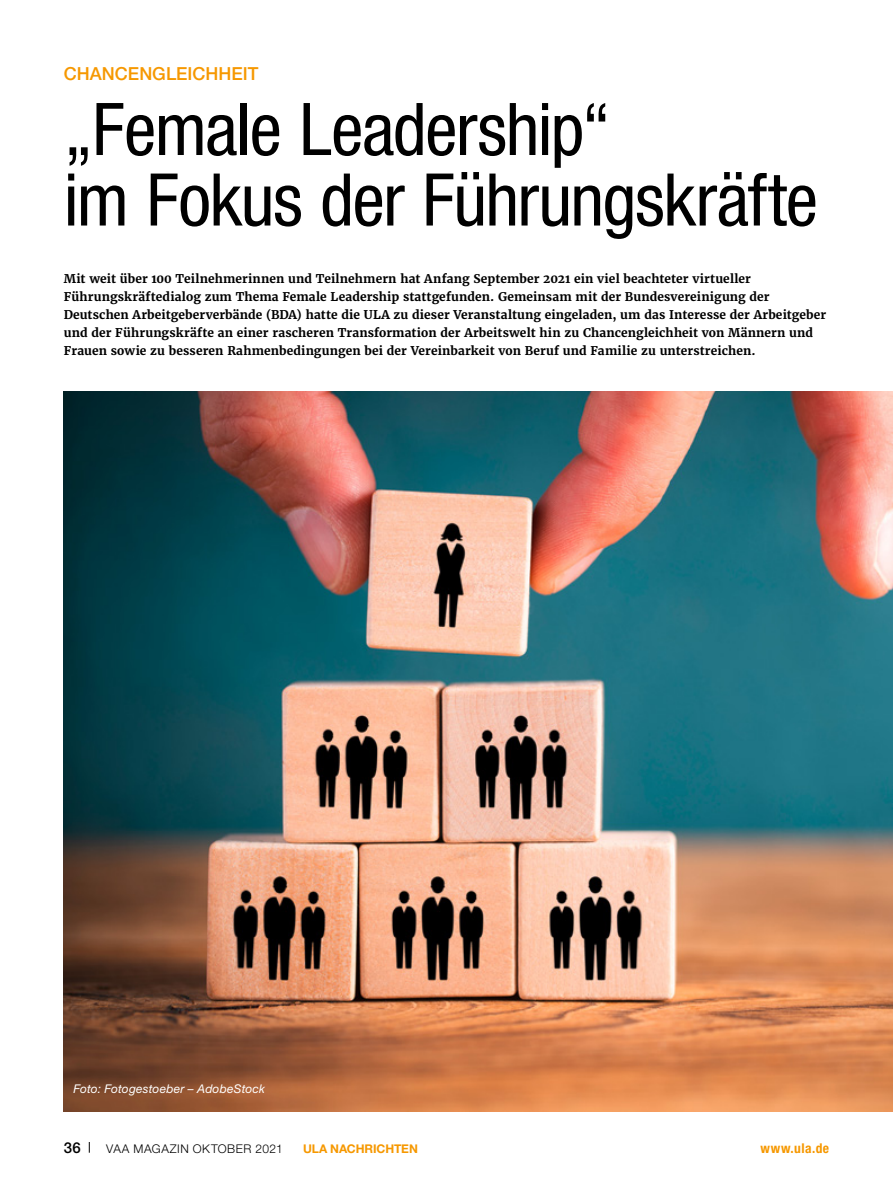
<style>
.page{position:relative;width:893px;height:1191px;background:#fff}
.page>*{position:absolute;margin:0;border:0;box-sizing:border-box;transform-origin:0 0}
.t1{font:condensed 72.75px/70.5px "Helvetica Neue LT Std";letter-spacing:-.015em;color:#000}
.t2{font:500 18px "Helvetica Neue LT Std";color:#f69800}
.t3{font:500 15px "Helvetica Neue LT Std";color:#000}
.t4{font:700 condensed 13.5px "Helvetica Neue LT Std";letter-spacing:.035em;color:#f69800}
.t5{font:700 12px/18px "Merriweather";letter-spacing:.01em;color:#000}
.t6{font:italic 12px "Helvetica Neue LT Std";letter-spacing:.015em;color:#fff}
.t7{font:300 12px "Helvetica Neue LT Std";letter-spacing:.04em;color:#000}
.t8{font:700 12px "Helvetica Neue LT Std";letter-spacing:-.005em;color:#f69800}
</style>
<div class="page">
<img style="left:64px;top:391px;width:829px;height:720px">
<h2 class="t2" style="left:64px;top:63px;width:196px">CHANCENGLEICHHEIT</h2>
<h1 class="t1" style="left:64px;top:94px;width:756px">„Female Leadership“<br>im Fokus der Führungskräfte</h1>
<p class="t5" style="left:64px;top:270px;width:764px">Mit weit über 100 Teilnehmerinnen und Teilnehmern hat Anfang September 2021 ein viel beachteter virtueller Führungskräftedialog zum Thema Female Leadership stattgefunden. Gemeinsam mit der Bundesvereinigung der Deutschen Arbeitgeberverbände (BDA) hatte die ULA zu dieser Veranstaltung eingeladen, um das Interesse der Arbeitgeber und der Führungskräfte an einer rascheren Transformation der Arbeitswelt hin zu Chancengleichheit von Männern und Frauen sowie zu besseren Rahmenbedingungen bei der Vereinbarkeit von Beruf und Familie zu unterstreichen.</p>
<p class="t6" style="left:73px;top:1082px;width:193px">Foto: Fotogestoeber – AdobeStock</p>
<p class="t3" style="left:64px;top:1138px;width:18px">36</p>
<p class="t7" style="left:106px;top:1141px;width:178px">VAA MAGAZIN OKTOBER 2021</p>
<p class="t8" style="left:303px;top:1141px;width:116px">ULA NACHRICHTEN</p>
<p class="t4" style="left:760px;top:1139px;width:70px">www.ula.de</p>
</div>
